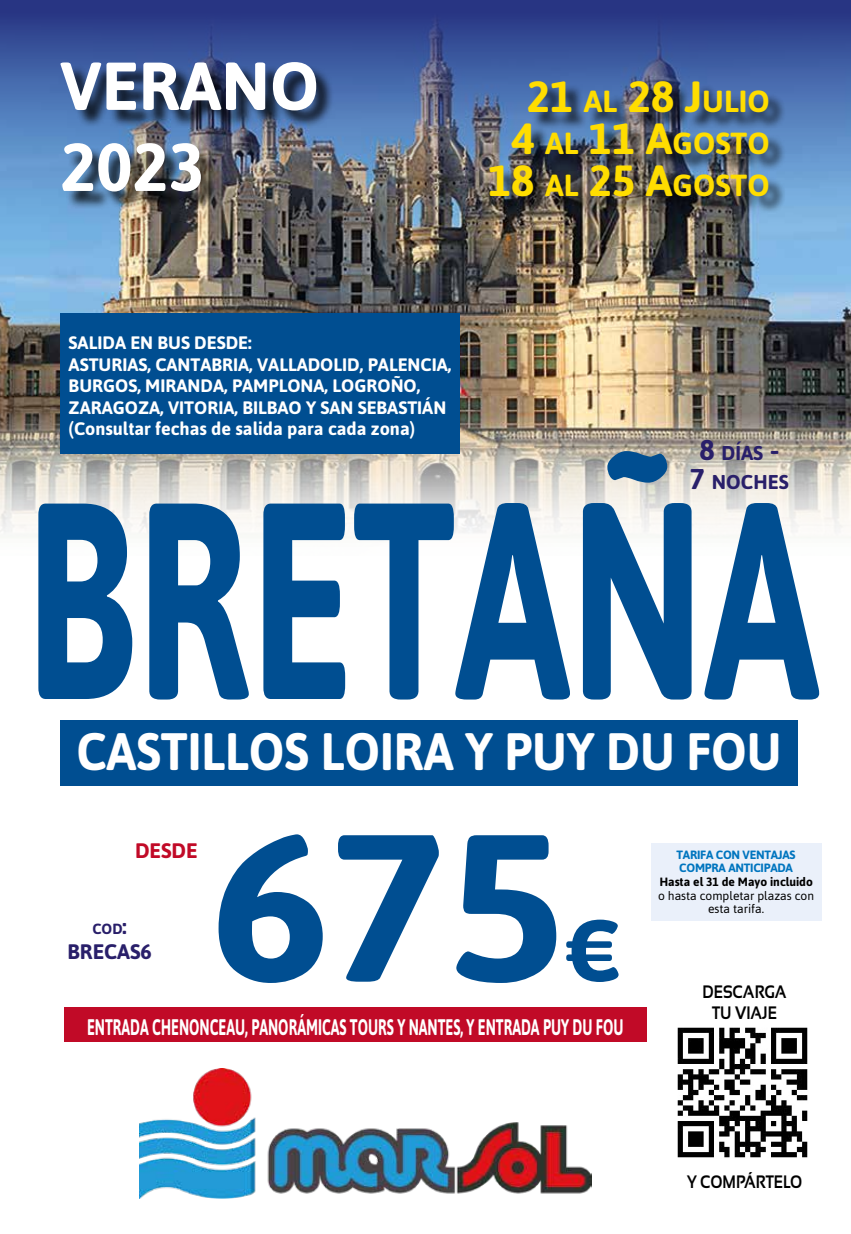
<style>
.page{position:relative;width:851px;height:1234px;background:#fff}
.page>*{position:absolute;margin:0;border:0;box-sizing:border-box;transform-origin:0 0}
.t1{font:700 279px "Asap";color:#004e91;scale:.67 1}
.t2{font:700 208.5px "Asap";color:#004e91;scale:1.06 1}
.t3{font:700 87px "Asap";color:#004e91;scale:1.06 1}
.t4{font:700 67.5px/81px "Asap";color:#fff}
.t5{font:700 52.5px "Asap";color:#fff;scale:.93 1}
.t6{font:700 30.45px/42px "Asap";color:#fd0;text-align:right}
.t7{font:700 22.5px "Asap";color:#fff;scale:.63 1}
.t8{font:700 21px "Asap";color:#291f6a}
.t9{font:700 21px "Asap";color:#c10a27}
.t10{font:700 19.95px/28.5px "Asap";color:#291f6a;text-align:center}
.t11{font:700 18px/21.6px "Asap";color:#fff}
.t12{font:700 18px/21px "Sansation";color:#000;text-align:center;scale:.85 1}
.t13{font:700 14.7px "Asap";color:#291f6a}
.t14{font:12px/13.5px "Asap";color:#000;text-align:center}
.t15{font:700 12px/13.5px "Asap";letter-spacing:-.02em;color:#0075bf}
.t16{font:700 12px "Asap";color:#000}
.s1{font-size:43.5px}
.s2{font-size:28.5px}
.s3{font-size:21px}
</style>
<div class="page">
<img style="left:0;top:252px;width:850px;height:283px">
<img style="left:0;top:0;width:850px;height:252px">
<div style="left:64px;top:1007px;width:582px;height:34px;background:#c10a27"></div>
<img style="left:139px;top:1068px;width:452px;height:130px">
<div style="left:60px;top:720px;width:737px;height:66px;background:#004e91"></div>
<div style="left:60px;top:313px;width:400px;height:141px;background:#004e91"></div>
<div style="left:492px;top:84px;width:294px;height:130px;background:#000;opacity:.75"></div>
<div style="left:64px;top:65px;width:271px;height:145px;background:#000;opacity:.75"></div>
<img style="left:677px;top:1027px;width:131px;height:131px">
<div style="left:651px;top:843px;width:170px;height:78px;background:#eaf0fa"></div>
<h3 class="t4" style="left:60px;top:45px;width:260px">VERANO<br>2023</h3>
<h3 class="t6" style="left:488px;top:80px;width:283px"><span class="s1">21</span> AL <span class="s1">28 J</span>ULIO<br><span class="s1">4</span> AL <span class="s1">11 A</span>GOSTO<br><span class="s1">18</span> AL <span class="s1">25 A</span>GOSTO</h3>
<p class="t11" style="left:69px;top:331px;width:384px">SALIDA EN BUS DESDE:<br>ASTURIAS, CANTABRIA, VALLADOLID, PALENCIA, BURGOS, MIRANDA, PAMPLONA, LOGROÑO, ZARAGOZA, VITORIA, BILBAO Y SAN SEBASTIÁN (Consultar fechas de salida para cada zona)</p>
<p class="t10" style="left:689px;top:438px;width:100px"><span class="s2">8</span> DÍAS <span class="s2">-<br>7</span> NOCHES</p>
<h1 class="t1" style="left:25px;top:438px;width:1185px">BRETAÑA</h1>
<h3 class="t5" style="left:76px;top:720px;width:759px">CASTILLOS LOIRA Y PUY DU FOU</h3>
<h2 class="t2" style="left:211px;top:786px;width:336px">675</h2>
<p class="t9" style="left:135px;top:837px;width:64px">DESDE</p>
<h3 class="t3" style="left:566px;top:899px;width:54px">€</h3>
<p class="t7" style="left:87px;top:1013px;width:852px">ENTRADA CHENONCEAU, PANORÁMICAS TOURS Y NANTES, Y ENTRADA PUY DU FOU</p>
<p class="t13" style="left:92px;top:920px;width:36px">COD<span class="s3">:</span></p>
<p class="t8" style="left:67px;top:939px;width:86px">BRECAS6</p>
<p class="t15" style="left:676px;top:847px;width:121px">TARIFA CON VENTAJAS<br>COMPRA ANTICIPADA</p>
<p class="t16" style="left:659px;top:874px;width:155px">Hasta el 31 de Mayo incluido</p>
<p class="t14" style="left:658px;top:888px;width:157px">o hasta completar plazas con esta tarifa.</p>
<p class="t12" style="left:702px;top:981px;width:100px">DESCARGA<br>TU VIAJE</p>
<p class="t12" style="left:686px;top:1171px;width:137px">Y COMPÁRTELO</p>
</div>
